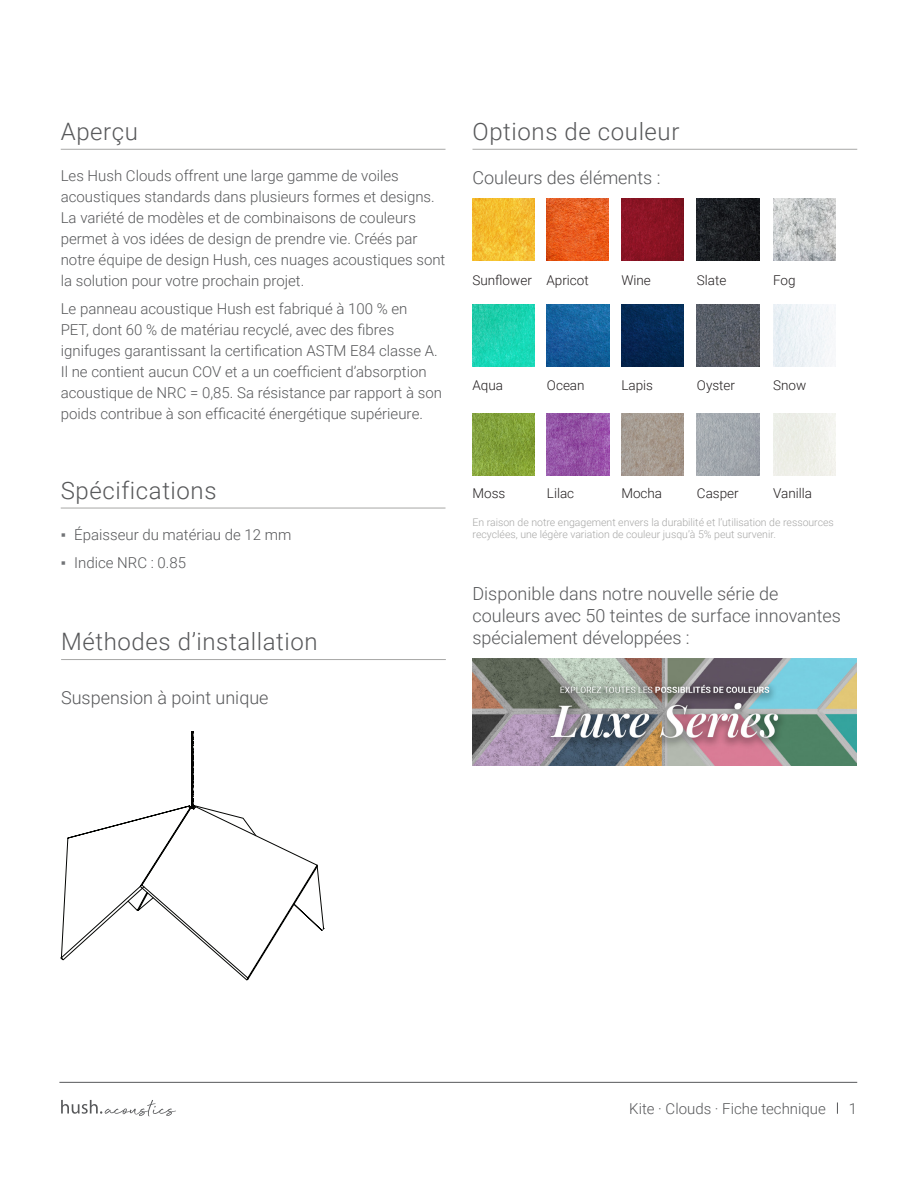
<style>
.page{position:relative;width:918px;height:1188px;background:#fff}
.page>*{position:absolute;margin:0;border:0;box-sizing:border-box;transform-origin:0 0}
.Subheader{font:300 24px "Roboto";letter-spacing:.025em;color:#57585a}
.Product_-_Header{font:300 18px/21.6px "Roboto";color:#57585a}
.Hush_-_Body__blk{font:300 15px/21px "Roboto";color:#57585a}
.Body{font:300 13.5px "Roboto";color:#231f20}
.fineprint{font:300 10.5px/12px "Roboto";color:#a7a7a6}
.s1{font-family:"Arial";font-weight:400;color:#727477}
</style>
<div class="page">
<svg style="left:837px;top:1102px;width:1px;height:12px"></svg>
<hr style="left:59px;top:1082px;width:798px;height:1px;background:#57585a">
<svg style="left:61px;top:1100px;width:115px;height:16px"></svg>
<hr style="left:61px;top:659px;width:385px;height:1px;background:#a7a7a6">
<svg style="left:61px;top:731px;width:264px;height:230px"></svg>
<svg style="left:139px;top:732px;width:179px;height:248px"></svg>
<hr style="left:61px;top:149px;width:385px;height:1px;background:#a7a7a6">
<hr style="left:61px;top:508px;width:385px;height:1px;background:#a7a7a6">
<img style="left:472px;top:658px;width:385px;height:108px">
<hr style="left:472px;top:149px;width:385px;height:1px;background:#a7a7a6">
<img style="left:547px;top:199px;width:62px;height:62px">
<img style="left:472px;top:305px;width:63px;height:62px">
<img style="left:697px;top:414px;width:62px;height:62px">
<img style="left:773px;top:199px;width:62px;height:62px">
<img style="left:621px;top:305px;width:62px;height:62px">
<img style="left:547px;top:414px;width:62px;height:62px">
<img style="left:621px;top:414px;width:62px;height:62px">
<img style="left:472px;top:414px;width:63px;height:62px">
<img style="left:547px;top:305px;width:62px;height:62px">
<img style="left:697px;top:305px;width:62px;height:62px">
<img style="left:697px;top:199px;width:62px;height:62px">
<img style="left:773px;top:305px;width:62px;height:62px">
<img style="left:472px;top:199px;width:63px;height:62px">
<div style="left:773px;top:414px;width:62px;height:62px;background:#edefe8"></div>
<img style="left:621px;top:199px;width:62px;height:62px">
<p class="Subheader" style="left:61px;top:115px;width:79px">Aperçu</p>
<p class="Hush_-_Body__blk" style="left:61px;top:165px;width:386px">Les Hush Clouds offrent une large gamme de voiles acoustiques standards dans plusieurs formes et designs.<br>La variété de modèles et de combinaisons de couleurs permet à vos idées de design de prendre vie. Créés par notre équipe de design Hush, ces nuages acoustiques sont la solution pour votre prochain projet.</p>
<p class="Hush_-_Body__blk" style="left:61px;top:298px;width:383px">Le panneau acoustique Hush est fabriqué à 100 % en<br>PET, dont 60 % de matériau recyclé, avec des fibres ignifuges garantissant la certification ASTM E84 classe A.<br>Il ne contient aucun COV et a un coefficient d’absorption acoustique de NRC = 0,85. Sa résistance par rapport à son poids contribue à son efficacité énergétique supérieure.</p>
<p class="Subheader" style="left:61px;top:473px;width:157px">Spécifications</p>
<p class="Hush_-_Body__blk" style="left:61px;top:524px;width:232px"><span class="s1">▪</span> Épaisseur du matériau de 12 mm</p>
<p class="Hush_-_Body__blk" style="left:61px;top:551px;width:127px"><span class="s1">▪</span> Indice NRC : 0.85</p>
<p class="Subheader" style="left:61px;top:625px;width:258px">Méthodes d’installation</p>
<p class="Product_-_Header" style="left:61px;top:687px;width:209px">Suspension à point unique</p>
<p class="Subheader" style="left:472px;top:115px;width:209px">Options de couleur</p>
<p class="Product_-_Header" style="left:472px;top:166px;width:190px">Couleurs des éléments :</p>
<p class="Body" style="left:472px;top:270px;width:61px">Sunflower</p>
<p class="Body" style="left:547px;top:270px;width:44px">Apricot</p>
<p class="Body" style="left:621px;top:270px;width:31px">Wine</p>
<p class="Body" style="left:697px;top:270px;width:31px">Slate</p>
<p class="Body" style="left:773px;top:270px;width:24px">Fog</p>
<p class="Body" style="left:472px;top:376px;width:32px">Aqua</p>
<p class="Body" style="left:547px;top:376px;width:39px">Ocean</p>
<p class="Body" style="left:697px;top:376px;width:40px">Oyster</p>
<p class="Body" style="left:621px;top:376px;width:33px">Lapis</p>
<p class="Body" style="left:773px;top:376px;width:35px">Snow</p>
<p class="Body" style="left:472px;top:484px;width:34px">Moss</p>
<p class="Body" style="left:547px;top:484px;width:29px">Lilac</p>
<p class="Body" style="left:621px;top:484px;width:42px">Mocha</p>
<p class="Body" style="left:697px;top:484px;width:43px">Casper</p>
<p class="Body" style="left:773px;top:484px;width:40px">Vanilla</p>
<p class="fineprint" style="left:472px;top:516px;width:363px">En raison de notre engagement envers la durabilité et l’utilisation de ressources recyclées, une légère variation de couleur jusqu’à 5% peut survenir.</p>
<p class="Product_-_Header" style="left:472px;top:583px;width:370px">Disponible dans notre nouvelle série de couleurs avec 50 teintes de surface innovantes spécialement développées :</p>
<p class="Hush_-_Body__blk" style="left:629px;top:1097px;width:198px">Kite · Clouds · Fiche technique</p>
<p class="Hush_-_Body__blk" style="left:849px;top:1097px;width:10px">1</p>
</div>
